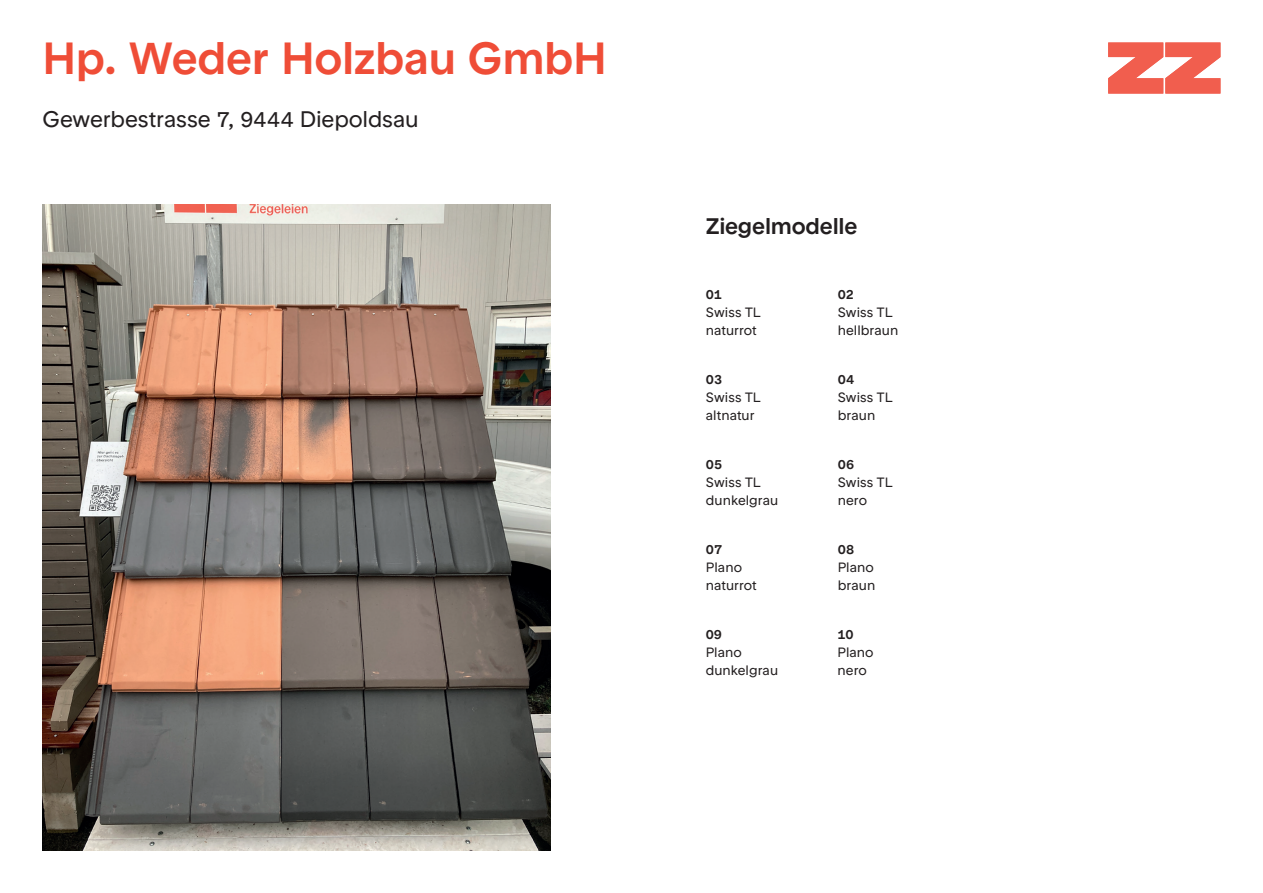
<style>
.page{position:relative;width:1263px;height:893px;background:#fff}
.page>*{position:absolute;margin:0;border:0;box-sizing:border-box;transform-origin:0 0}
.t1{font:500 45px "ZZ Rondelle";letter-spacing:-.005em;color:#ef4d37}
.t2{font:22.5px "ZZ Rondelle";letter-spacing:-.005em;color:#231f20}
.t3{font:500 22.5px "ZZ Rondelle";letter-spacing:-.005em;color:#231f20}
.t4{font:13.5px/18px "ZZ Rondelle";color:#231f20}
.t5{font:500 13.5px "ZZ Rondelle";letter-spacing:.005em;color:#231f20}
</style>
<div class="page">
<svg style="left:1108px;top:43px;width:112px;height:51px"></svg>
<img style="left:43px;top:204px;width:508px;height:646px">
<h1 class="t1" style="left:43px;top:31px;width:566px">Hp. Weder Holzbau GmbH</h1>
<h2 class="t2" style="left:43px;top:106px;width:378px">Gewerbestrasse 7, 9444 Diepoldsau</h2>
<h2 class="t3" style="left:706px;top:213px;width:153px">Ziegelmodelle</h2>
<p class="t5" style="left:706px;top:286px;width:18px">01</p>
<p class="t4" style="left:706px;top:303px;width:56px">Swiss TL naturrot</p>
<p class="t5" style="left:706px;top:371px;width:18px">03</p>
<p class="t4" style="left:706px;top:388px;width:56px">Swiss TL altnatur</p>
<p class="t5" style="left:706px;top:456px;width:18px">05</p>
<p class="t4" style="left:706px;top:473px;width:74px">Swiss TL dunkelgrau</p>
<p class="t5" style="left:706px;top:541px;width:18px">07</p>
<p class="t4" style="left:706px;top:558px;width:52px">Plano naturrot</p>
<p class="t5" style="left:706px;top:626px;width:18px">09</p>
<p class="t4" style="left:706px;top:643px;width:74px">Plano dunkelgrau</p>
<p class="t5" style="left:838px;top:286px;width:18px">02</p>
<p class="t4" style="left:838px;top:303px;width:62px">Swiss TL hellbraun</p>
<p class="t5" style="left:838px;top:371px;width:18px">04</p>
<p class="t4" style="left:838px;top:388px;width:56px">Swiss TL braun</p>
<p class="t5" style="left:838px;top:456px;width:18px">06</p>
<p class="t4" style="left:838px;top:473px;width:56px">Swiss TL nero</p>
<p class="t5" style="left:838px;top:541px;width:18px">08</p>
<p class="t4" style="left:838px;top:558px;width:39px">Plano braun</p>
<p class="t5" style="left:837px;top:626px;width:18px">10</p>
<p class="t4" style="left:837px;top:643px;width:38px">Plano nero</p>
</div>
